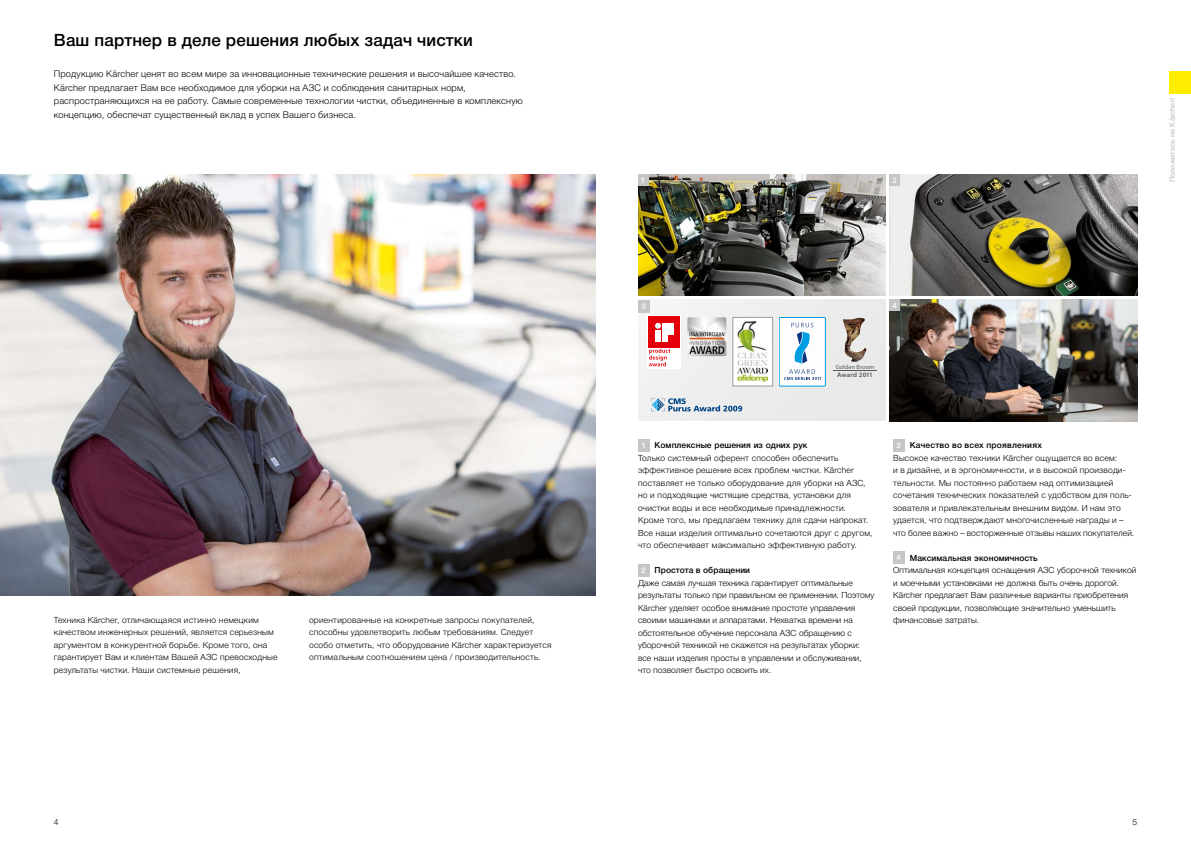
<style>
.page{position:relative;width:1191px;height:842px;background:#fff}
.page>*{position:absolute;margin:0;border:0;box-sizing:border-box;transform-origin:0 0}
.t1{font:500 17px "Helvetica Neue Cyr";letter-spacing:.01em;color:#000}
.t2{font:300 9.2px/13.5px "Helvetica Neue Cyr";letter-spacing:.02em;color:#000}
.t3{font:300 8.5px/12.5px "Helvetica Neue Cyr";letter-spacing:.02em;color:#000}
.t4{font:300 8.5px "Helvetica Neue LT Pro";color:#000}
.t5{font:500 7.8px "Helvetica Neue LT Pro";color:#fff}
.t6{font:500 7.2px "Helvetica Neue Cyr";letter-spacing:.01em;color:#c5c6c6}
.t7{font:600 6.6px "Myriad Pro";letter-spacing:.02em;color:#565655}
.t8{font:6.1px "Myriad Pro";letter-spacing:.01em;color:#565655}
.s1{font-family:"Helvetica Neue LT Pro"}
.s2{font-weight:500;font-size:7.8px;color:#fff}
.s3{font-weight:500}
.s4{font-family:"Helvetica Neue LT Pro";font-weight:500;font-size:7.8px;color:#fff}
</style>
<div class="page">
<img style="left:889px;top:300px;width:248px;height:121px">
<div style="left:889px;top:300px;width:11px;height:11px;background:#c5c6c6"></div>
<img style="left:889px;top:174px;width:248px;height:122px">
<div style="left:889px;top:174px;width:11px;height:12px;background:#c5c6c6"></div>
<img style="left:638px;top:174px;width:247px;height:122px">
<div style="left:638px;top:174px;width:10px;height:12px;background:#c5c6c6"></div>
<div style="left:638px;top:300px;width:247px;height:121px;background:#ebebec"></div>
<div style="left:1169px;top:71px;width:22px;height:23px;background:#ffed00"></div>
<img style="left:0;top:174px;width:595px;height:421px">
<div style="left:638px;top:300px;width:11px;height:12px;background:#c5c6c6"></div>
<div style="left:779px;top:317px;width:46px;height:69px;background:#fdfdfd"></div>
<div style="left:779px;top:317px;width:46px;height:69px;border:1px solid #009ee3"></div>
<svg style="left:784px;top:323px;width:37px;height:57px"></svg>
<div style="left:733px;top:317px;width:39px;height:69px;background:#fff;border:1px solid #9c9c9d"></div>
<img style="left:738px;top:321px;width:30px;height:61px">
<svg style="left:647px;top:315px;width:34px;height:53px"></svg>
<svg style="left:649px;top:349px;width:21px;height:17px"></svg>
<div style="left:649px;top:317px;width:31px;height:31px;background:#e3000b"></div>
<div style="left:655px;top:330px;width:5px;height:11px;background:#fff"></div>
<svg style="left:655px;top:323px;width:6px;height:6px"></svg>
<div style="left:662px;top:323px;width:5px;height:18px;background:#fff"></div>
<svg style="left:668px;top:323px;width:5px;height:12px"></svg>
<svg style="left:651px;top:398px;width:91px;height:13px"></svg>
<hr style="left:833px;top:370px;width:44px;height:1px;background:#565655">
<img style="left:843px;top:318px;width:16px;height:38px">
<img style="left:687px;top:317px;width:39px;height:39px">
<div style="left:893px;top:439px;width:11px;height:12px;background:#c5c6c6"></div>
<div style="left:893px;top:551px;width:11px;height:13px;background:#c5c6c6"></div>
<div style="left:638px;top:439px;width:11px;height:12px;background:#c5c6c6"></div>
<div style="left:638px;top:564px;width:11px;height:12px;background:#c5c6c6"></div>
<h1 class="t1" style="left:54px;top:31px;width:420px">Ваш партнер в деле решения любых задач чистки</h1>
<p class="t2" style="left:54px;top:68px;width:470px">Продукцию K<span class="s1">ä</span>rcher ценят во всем мире за инновационные технические решения и высочайшее качество.<br>K<span class="s1">ä</span>rcher предлагает Вам все необходимое для уборки на АЗС и соблюдения санитарных норм, распространяющихся на ее работу. Самые современные технологии чистки, объединенные в комплексную концепцию, обеспечат существенный вклад в успех Вашего бизнеса.</p>
<p class="t3" style="left:54px;top:613px;width:225px">Техника K<span class="s1">ä</span>rcher, отличающаяся истинно немецким качеством инженерных решений, является серьезным аргументом в конкурентной борьбе. Кроме того, она гарантирует Вам и клиентам Вашей АЗС превосходные результаты чистки. Наши системные решения,</p>
<p class="t3" style="left:309px;top:613px;width:244px">ориентированные на конкретные запросы покупателей, способны удовлетворить любым требованиям. Следует особо отметить, что оборудование K<span class="s1">ä</span>rcher характеризуется оптимальным соотношением цена / производительность.</p>
<p class="t5" style="left:641px;top:175px;width:6px">1</p>
<p class="t5" style="left:892px;top:175px;width:6px">2</p>
<p class="t6" style="left:1168px;top:182px;width:86px;rotate:-90deg">Положитесь на K<span class="s1">ä</span>rcher!</p>
<p class="t5" style="left:641px;top:301px;width:6px">3</p>
<p class="t5" style="left:892px;top:300px;width:6px">4</p>
<p class="t8" style="left:835px;top:363px;width:40px">Golden Broom</p>
<p class="t7" style="left:837px;top:370px;width:37px">Award 2011</p>
<p class="t3" style="left:638px;top:439px;width:236px;text-indent:3px"><span class="s2">1</span> <span class="s3">Комплексные решения из одних рук<br></span>Только системный оферент способен обеспечить эффективное решение всех проблем чистки. K<span class="s1">ä</span>rcher поставляет не только оборудование для уборки на АЗС, но и подходящие чистящие средства, установки для очистки воды и все необходимые принадлежности.<br>Кроме того, мы предлагаем технику для сдачи напрокат.<br>Все наши изделия оптимально сочетаются друг с другом, что обеспечивает максимально эффективную работу.</p>
<p class="t3" style="left:638px;top:564px;width:238px;text-indent:3px"><span class="s2">2</span> <span class="s3">Простота в обращении<br></span>Даже самая лучшая техника гарантирует оптимальные результаты только при правильном ее применении. Поэтому K<span class="s1">ä</span>rcher уделяет особое внимание простоте управления своими машинами и аппаратами. Нехватка времени на обстоятельное обучение персонала АЗС обращению с уборочной техникой не скажется на результатах уборки: все наши изделия просты в управлении и обслуживании, что позволяет быстро освоить их.</p>
<p class="t3" style="left:893px;top:439px;width:242px;text-indent:3px"><span class="s4">3</span> <span class="s3">Качество во всех проявлениях<br></span>Высокое качество техники K<span class="s1">ä</span>rcher ощущается во всем:<br>и в дизайне, и в эргономичности, и в высокой производи&shy;тельности. Мы постоянно работаем над оптимизацией сочетания технических показателей с удобством для поль&shy;зователя и привлекательным внешним видом. И нам это удается, что подтверждают многочисленные награды и – что более важно – восторженные отзывы наших покупателей.</p>
<p class="t3" style="left:893px;top:552px;width:245px;text-indent:3px"><span class="s2">4</span> <span class="s3">Максимальная экономичность<br></span>Оптимальная концепция оснащения АЗС уборочной техникой и моечными установками не должна быть очень дорогой.<br>K<span class="s1">ä</span>rcher предлагает Вам различные варианты приобретения своей продукции, позволяющие значительно уменьшить финансовые затраты.</p>
<p class="t4" style="left:54px;top:816px;width:6px">4</p>
<p class="t4" style="left:1132px;top:816px;width:6px">5</p>
</div>
